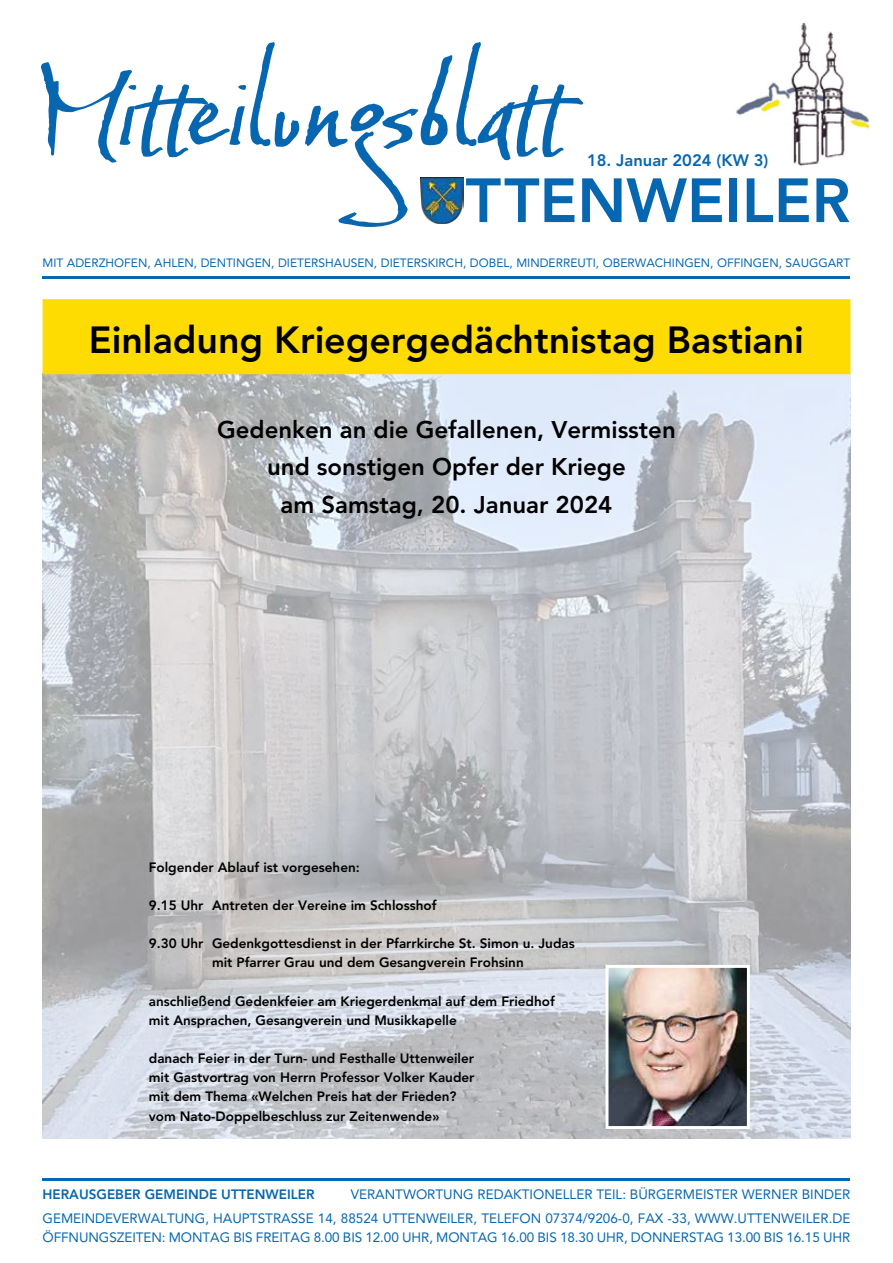
<style>
.page{position:relative;width:893px;height:1263px;background:#fff}
.page>*{position:absolute;margin:0;border:0;box-sizing:border-box;transform-origin:0 0}
.t1{font:111.75px "Baka Too";letter-spacing:.005em;color:#0666b0}
.t2{font:800 61.65px "Avenir LT Pro";color:#0666b0}
.t3{font:800 37.5px "Avenir LT Pro";color:#000}
.t4{font:800 24px/37.5px "Avenir LT Pro";color:#000;text-align:center}
.t5{font:800 16.5px "Avenir LT Pro";color:#0666b0}
.t6{font:800 13.5px/19.2px "Avenir LT Pro";color:#000}
.t7{font:13.5px/24px "Avenir LT Pro";color:#0666b0;text-align:right}
.t8{font:800 13.5px "Avenir LT Pro";color:#0666b0}
.t9{font:12px "Avenir LT Pro";color:#0666b0}
.s1{font-size:136.5px}
</style>
<div class="page">
<img style="left:736px;top:23px;width:134px;height:143px">
<hr style="left:43px;top:1178px;width:807px;height:2px;background:#0666b0">
<hr style="left:43px;top:276px;width:807px;height:3px;background:#0666b0">
<img style="left:421px;top:177px;width:43px;height:46px">
<img style="left:43px;top:374px;width:807px;height:764px">
<div style="left:43px;top:299px;width:807px;height:75px;background:#ffdc01"></div>
<img style="left:609px;top:969px;width:137px;height:156px">
<div style="left:605px;top:965px;width:145px;height:164px;border:3px solid #fff"></div>
<h1 class="t1" style="left:43px;top:43px;width:551px"><span class="s1">M</span>itteilungsblatt</h1>
<p class="t5" style="left:587px;top:150px;width:183px">18. Januar 2024 (KW 3)</p>
<h2 class="t2" style="left:421px;top:164px;width:431px">UTTENWEILER</h2>
<p class="t9" style="left:43px;top:256px;width:809px">MIT ADERZHOFEN, AHLEN, DENTINGEN, DIETERSHAUSEN, DIETERSKIRCH, DOBEL, MINDERREUTI, OBERWACHINGEN, OFFINGEN, SAUGGART</p>
<h3 class="t3" style="left:89px;top:318px;width:716px">Einladung Kriegergedächtnistag Bastiani</h3>
<h3 class="t4" style="left:217px;top:411px;width:460px">Gedenken an die Gefallenen, Vermissten und sonstigen Opfer der Kriege<br>am Samstag, 20. Januar 2024</h3>
<p class="t6" style="left:149px;top:857px;width:212px">Folgender Ablauf ist vorgesehen:</p>
<p class="t6" style="left:149px;top:896px;width:289px">9.15 Uhr Antreten der Vereine im Schlosshof</p>
<p class="t6" style="left:212px;top:934px;width:364px;text-indent:-63px">9.30 Uhr Gedenkgottesdienst in der Pfarrkirche St. Simon u. Judas mit Pfarrer Grau und dem Gesangverein Frohsinn</p>
<p class="t6" style="left:149px;top:991px;width:408px">anschließend Gedenkfeier am Kriegerdenkmal auf dem Friedhof mit Ansprachen, Gesangverein und Musikkapelle</p>
<p class="t6" style="left:149px;top:1049px;width:327px">danach Feier in der Turn- und Festhalle Uttenweiler mit Gastvortrag von Herrn Professor Volker Kauder mit dem Thema «Welchen Preis hat der Frieden? vom Nato-Doppelbeschluss zur Zeitenwende»</p>
<p class="t7" style="left:43px;top:1182px;width:809px">VERANTWORTUNG REDAKTIONELLER TEIL: BÜRGERMEISTER WERNER BINDER<br>GEMEINDEVERWALTUNG, HAUPTSTRASSE 14, 88524 UTTENWEILER, TELEFON 07374/9206-0, FAX -33, WWW.UTTENWEILER.DE</p>
<p class="t7" style="left:43px;top:1225px;width:809px">ÖFFNUNGSZEITEN: MONTAG BIS FREITAG 8.00 BIS 12.00 UHR, MONTAG 16.00 BIS 18.30 UHR, DONNERSTAG 13.00 BIS 16.15 UHR</p>
<p class="t8" style="left:43px;top:1186px;width:273px">HERAUSGEBER GEMEINDE UTTENWEILER</p>
</div>
